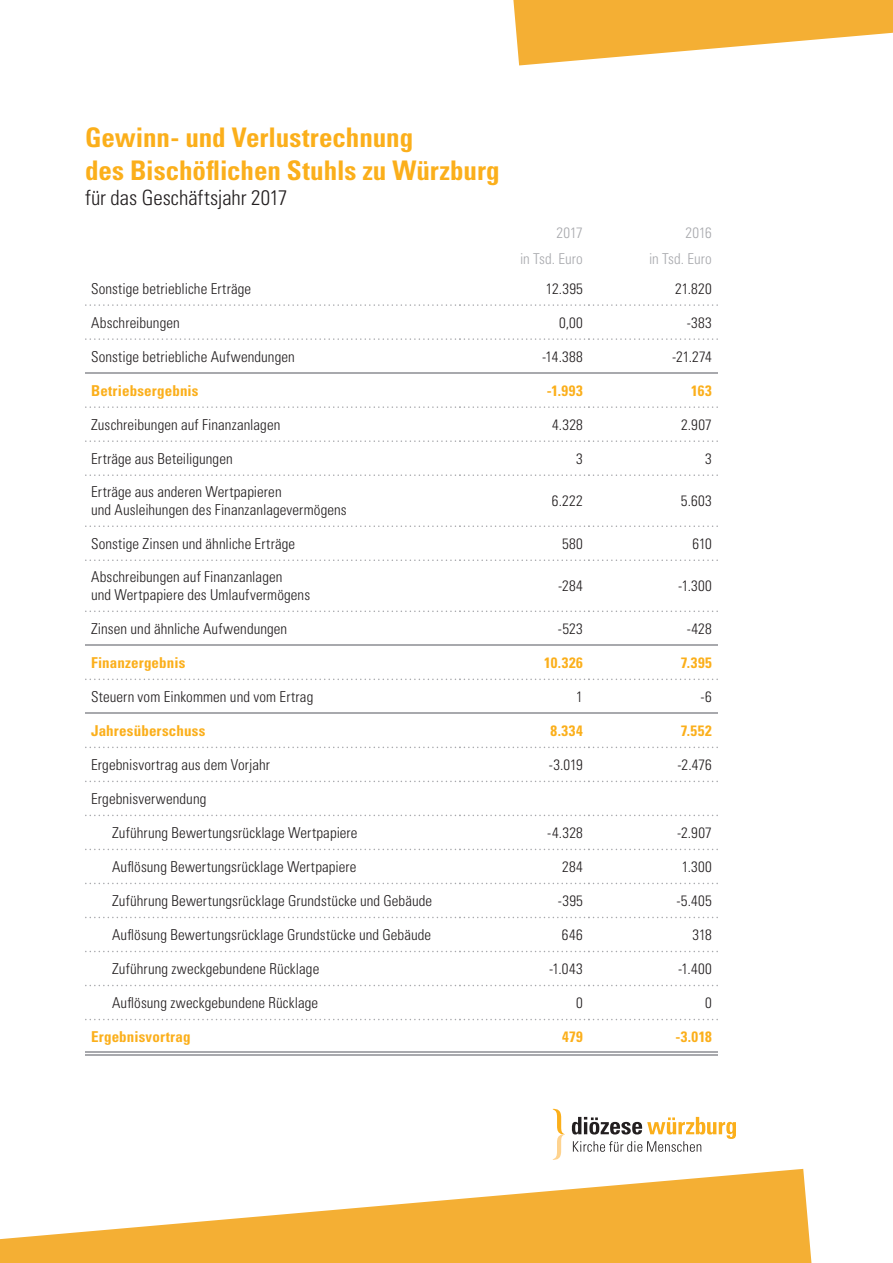
<style>
.page{position:relative;width:893px;height:1263px;background:#fff}
.page>*{position:absolute;margin:0;border:0;box-sizing:border-box;transform-origin:0 0}
.t1{font:700 condensed 27px/32.4px "Univers LT Std";color:#fbaf1b}
.t2{font:300 condensed 21px "Univers LT Std";letter-spacing:-.005em;color:#231f20}
.t3{font:300 condensed 15px/18px "Univers LT Std";letter-spacing:.005em;color:#231f20}
.t4{font:700 condensed 15px "Univers LT Std";letter-spacing:.01em;color:#fbaf1b}
.t5{font:300 condensed 15px "Univers LT Std";color:#a8a9ad}
</style>
<div class="page">
<svg style="left:85px;top:440px;width:633px;height:2px"></svg>
<svg style="left:85px;top:304px;width:633px;height:2px"></svg>
<svg style="left:85px;top:338px;width:633px;height:2px"></svg>
<hr style="left:85px;top:372px;width:375px;height:2px;background:#a8a9ad">
<hr style="left:460px;top:372px;width:129px;height:2px;background:#a8a9ad">
<hr style="left:589px;top:372px;width:129px;height:2px;background:#a8a9ad">
<svg style="left:85px;top:406px;width:633px;height:2px"></svg>
<svg style="left:85px;top:474px;width:633px;height:2px"></svg>
<svg style="left:85px;top:525px;width:633px;height:2px"></svg>
<svg style="left:85px;top:559px;width:633px;height:2px"></svg>
<svg style="left:85px;top:610px;width:633px;height:2px"></svg>
<svg style="left:85px;top:747px;width:633px;height:1px"></svg>
<svg style="left:85px;top:781px;width:633px;height:1px"></svg>
<svg style="left:85px;top:815px;width:633px;height:1px"></svg>
<hr style="left:85px;top:713px;width:375px;height:1px;background:#a8a9ad">
<hr style="left:460px;top:713px;width:129px;height:1px;background:#a8a9ad">
<hr style="left:589px;top:713px;width:129px;height:1px;background:#a8a9ad">
<hr style="left:85px;top:644px;width:375px;height:2px;background:#a8a9ad">
<hr style="left:460px;top:644px;width:129px;height:2px;background:#a8a9ad">
<hr style="left:589px;top:644px;width:129px;height:2px;background:#a8a9ad">
<svg style="left:85px;top:679px;width:633px;height:1px"></svg>
<hr style="left:85px;top:1051px;width:375px;height:2px;background:#a8a9ad">
<hr style="left:85px;top:1054px;width:375px;height:2px;background:#a8a9ad">
<hr style="left:460px;top:1051px;width:129px;height:2px;background:#a8a9ad">
<hr style="left:460px;top:1054px;width:129px;height:2px;background:#a8a9ad">
<hr style="left:589px;top:1051px;width:129px;height:2px;background:#a8a9ad">
<hr style="left:589px;top:1054px;width:129px;height:2px;background:#a8a9ad">
<svg style="left:85px;top:883px;width:633px;height:1px"></svg>
<svg style="left:85px;top:951px;width:633px;height:1px"></svg>
<svg style="left:85px;top:1019px;width:633px;height:1px"></svg>
<svg style="left:85px;top:849px;width:633px;height:1px"></svg>
<svg style="left:85px;top:917px;width:633px;height:1px"></svg>
<svg style="left:85px;top:985px;width:633px;height:1px"></svg>
<svg style="left:0;top:1169px;width:812px;height:94px;fill:#f4af34"></svg>
<svg style="left:513px;top:0;width:380px;height:65px"></svg>
<svg style="left:553px;top:1109px;width:12px;height:51px"></svg>
<svg style="left:572px;top:1117px;width:164px;height:35px"></svg>
<h1 class="t1" style="left:85px;top:121px;width:416px">Gewinn- und Verlustrechnung<br>des Bischöflichen Stuhls zu Würzburg</h1>
<h2 class="t2" style="left:85px;top:185px;width:204px">für das Geschäftsjahr 2017</h2>
<p class="t5" style="left:556px;top:224px;width:28px">2017</p>
<p class="t5" style="left:685px;top:224px;width:28px">2016</p>
<p class="t5" style="left:520px;top:249px;width:64px">in Tsd. Euro</p>
<p class="t5" style="left:649px;top:249px;width:64px">in Tsd. Euro</p>
<p class="t3" style="left:91px;top:279px;width:162px">Sonstige betriebliche Erträge</p>
<p class="t3" style="left:546px;top:279px;width:38px">12.395</p>
<p class="t3" style="left:675px;top:279px;width:38px">21.820</p>
<p class="t3" style="left:91px;top:313px;width:90px">Abschreibungen</p>
<p class="t3" style="left:559px;top:313px;width:25px">0,00</p>
<p class="t3" style="left:687px;top:313px;width:27px">-383</p>
<p class="t3" style="left:91px;top:347px;width:205px">Sonstige betriebliche Aufwendungen</p>
<p class="t3" style="left:542px;top:347px;width:42px">-14.388</p>
<p class="t3" style="left:672px;top:347px;width:41px">-21.274</p>
<p class="t4" style="left:91px;top:381px;width:109px">Betriebsergebnis</p>
<p class="t4" style="left:547px;top:381px;width:38px">-1.993</p>
<p class="t4" style="left:691px;top:381px;width:22px">163</p>
<p class="t3" style="left:91px;top:415px;width:191px">Zuschreibungen auf Finanzanlagen</p>
<p class="t3" style="left:552px;top:415px;width:32px">4.328</p>
<p class="t3" style="left:681px;top:415px;width:32px">2.907</p>
<p class="t3" style="left:91px;top:449px;width:143px">Erträge aus Beteiligungen</p>
<p class="t3" style="left:576px;top:449px;width:8px">3</p>
<p class="t3" style="left:705px;top:449px;width:8px">3</p>
<p class="t3" style="left:91px;top:483px;width:257px">Erträge aus anderen Wertpapieren<br>und Ausleihungen des Finanzanlagevermögens</p>
<p class="t3" style="left:552px;top:492px;width:32px">6.222</p>
<p class="t3" style="left:681px;top:492px;width:32px">5.603</p>
<p class="t3" style="left:91px;top:534px;width:206px">Sonstige Zinsen und ähnliche Erträge</p>
<p class="t3" style="left:562px;top:534px;width:22px">580</p>
<p class="t3" style="left:692px;top:534px;width:21px">610</p>
<p class="t3" style="left:91px;top:568px;width:221px">Abschreibungen auf Finanzanlagen<br>und Wertpapiere des Umlaufvermögens</p>
<p class="t3" style="left:558px;top:577px;width:26px">-284</p>
<p class="t3" style="left:678px;top:577px;width:35px">-1.300</p>
<p class="t3" style="left:91px;top:619px;width:198px">Zinsen und ähnliche Aufwendungen</p>
<p class="t3" style="left:558px;top:619px;width:27px">-523</p>
<p class="t3" style="left:687px;top:619px;width:27px">-428</p>
<p class="t4" style="left:91px;top:653px;width:96px">Finanzergebnis</p>
<p class="t4" style="left:544px;top:653px;width:40px">10.326</p>
<p class="t4" style="left:681px;top:653px;width:33px">7.395</p>
<p class="t3" style="left:91px;top:687px;width:224px">Steuern vom Einkommen und vom Ertrag</p>
<p class="t3" style="left:576px;top:687px;width:8px">1</p>
<p class="t3" style="left:701px;top:687px;width:13px">-6</p>
<p class="t4" style="left:91px;top:721px;width:116px">Jahresüberschuss</p>
<p class="t4" style="left:551px;top:721px;width:34px">8.334</p>
<p class="t4" style="left:681px;top:721px;width:33px">7.552</p>
<p class="t3" style="left:91px;top:755px;width:180px">Ergebnisvortrag aus dem Vorjahr</p>
<p class="t3" style="left:549px;top:755px;width:35px">-3.019</p>
<p class="t3" style="left:678px;top:755px;width:36px">-2.476</p>
<p class="t3" style="left:91px;top:790px;width:117px">Ergebnisverwendung</p>
<p class="t3" style="left:112px;top:824px;width:247px">Zuführung Bewertungsrücklage Wertpapiere</p>
<p class="t3" style="left:547px;top:824px;width:37px">-4.328</p>
<p class="t3" style="left:677px;top:824px;width:36px">-2.907</p>
<p class="t3" style="left:112px;top:858px;width:246px">Auflösung Bewertungsrücklage Wertpapiere</p>
<p class="t3" style="left:562px;top:858px;width:22px">284</p>
<p class="t3" style="left:682px;top:858px;width:32px">1.300</p>
<p class="t3" style="left:112px;top:892px;width:322px">Zuführung Bewertungsrücklage Grundstücke und Gebäude</p>
<p class="t3" style="left:558px;top:892px;width:26px">-395</p>
<p class="t3" style="left:676px;top:892px;width:37px">-5.405</p>
<p class="t3" style="left:112px;top:926px;width:321px">Auflösung Bewertungsrücklage Grundstücke und Gebäude</p>
<p class="t3" style="left:562px;top:926px;width:22px">646</p>
<p class="t3" style="left:692px;top:926px;width:21px">318</p>
<p class="t3" style="left:112px;top:960px;width:209px">Zuführung zweckgebundene Rücklage</p>
<p class="t3" style="left:549px;top:960px;width:35px">-1.043</p>
<p class="t3" style="left:678px;top:960px;width:35px">-1.400</p>
<p class="t3" style="left:112px;top:994px;width:208px">Auflösung zweckgebundene Rücklage</p>
<p class="t3" style="left:576px;top:994px;width:8px">0</p>
<p class="t3" style="left:705px;top:994px;width:8px">0</p>
<p class="t4" style="left:91px;top:1027px;width:101px">Ergebnisvortrag</p>
<p class="t4" style="left:562px;top:1027px;width:22px">479</p>
<p class="t4" style="left:675px;top:1027px;width:38px">-3.018</p>
</div>
